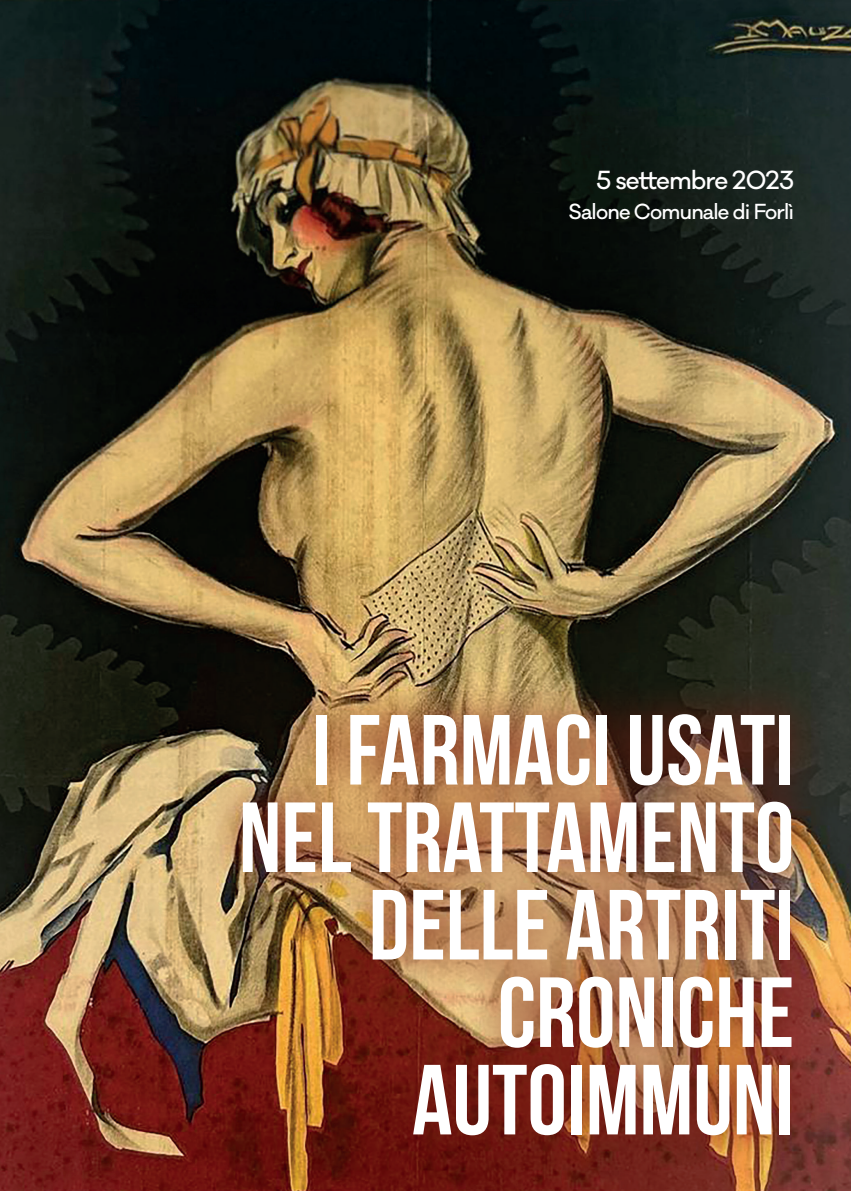
<style>
.page{position:relative;width:851px;height:1191px;background:#fff}
.page>*{position:absolute;margin:0;border:0;box-sizing:border-box;transform-origin:0 0}
.t1{font:99.4px/87.4px "Bebas Neue";color:#fff;text-align:right}
.t2{font:500 24px "Galano Classic";letter-spacing:-.04em;color:#fff}
.t3{font:500 20px "Galano Classic";letter-spacing:-.04em;color:#fff}
</style>
<div class="page">
<img style="left:0;top:0;width:850px;height:1191px">
<img style="left:206px;top:677px;width:622px;height:494px">
<p class="t2" style="left:596px;top:164px;width:199px">5 settembre 2023</p>
<p class="t3" style="left:568px;top:198px;width:227px">Salone Comunale di Forlì</p>
<p class="t1" style="left:239px;top:705px;width:556px">I FARMACI USATI<br>NEL TRATTAMENTO<br>DELLE ARTRITI<br>CRONICHE<br>AUTOIMMUNI</p>
</div>
